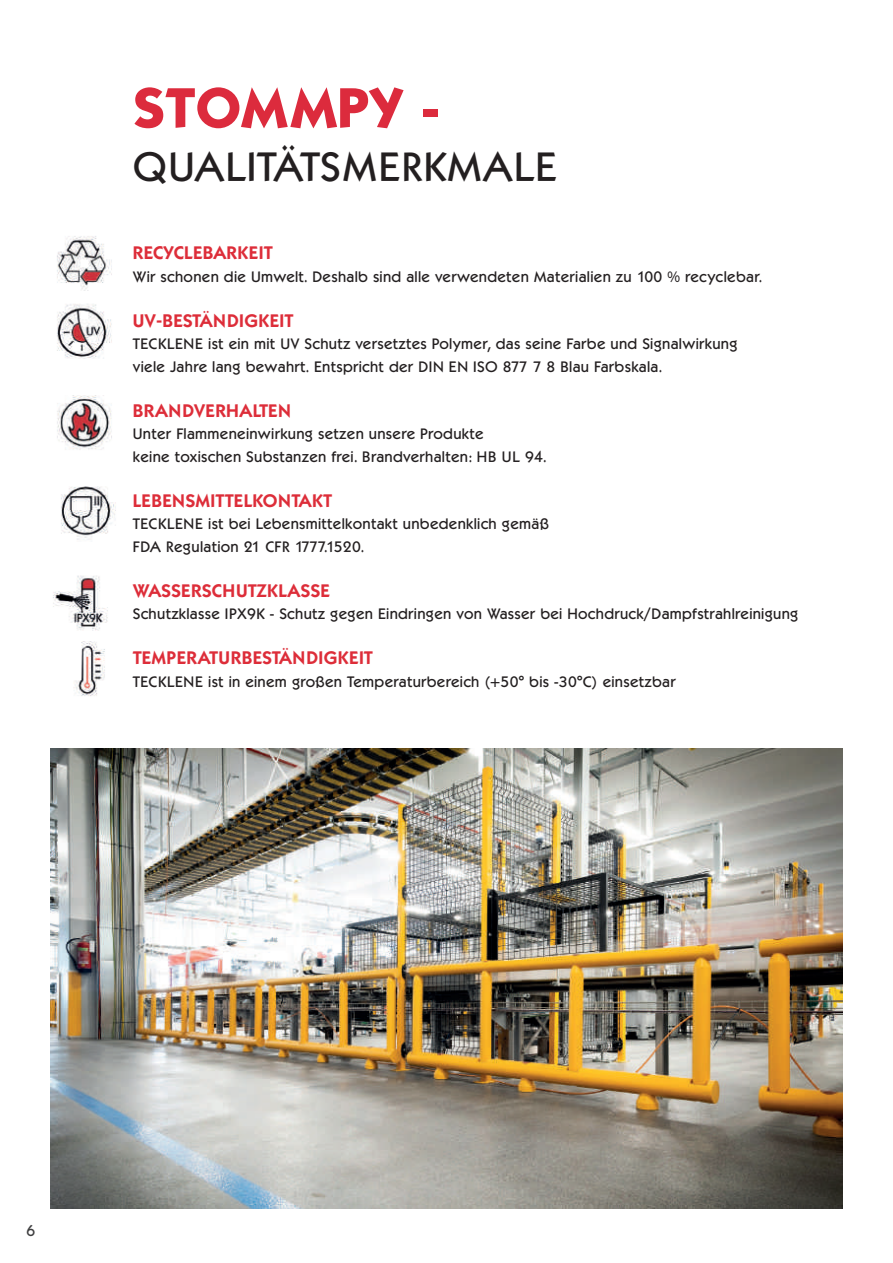
<style>
.page{position:relative;width:893px;height:1263px;background:#fff}
.page>*{position:absolute;margin:0;border:0;box-sizing:border-box;transform-origin:0 0}
.t1{font:700 57px "Itc Kabel";letter-spacing:.02em;color:#dc2b3d}
.t2{font:500 40.5px "Kabel ITCBQ";letter-spacing:.02em;color:#231f20}
.t3{font:600 18px "Kabel ITCBQ";letter-spacing:.04em;color:#dd2d39}
.t4{font:600 18px "Kabel ITCBQ";letter-spacing:.02em;color:#dd2d39}
.t5{font:500 15px/22.5px "Kabel ITCBQ";letter-spacing:.02em;color:#231f20}
.t6{font:500 15px "Kabel ITCBQ";color:#3e3e3f}
</style>
<div class="page">
<img style="left:50px;top:748px;width:793px;height:461px">
<img style="left:57px;top:236px;width:55px;height:54px">
<img style="left:57px;top:304px;width:55px;height:55px">
<img style="left:57px;top:395px;width:55px;height:55px">
<img style="left:61px;top:486px;width:55px;height:54px">
<img style="left:53px;top:575px;width:55px;height:56px">
<img style="left:74px;top:641px;width:31px;height:55px">
<h1 class="t1" style="left:133px;top:73px;width:309px">STOMMPY -</h1>
<h2 class="t2" style="left:133px;top:144px;width:425px">QUALITÄTSMERKMALE</h2>
<p class="t4" style="left:133px;top:243px;width:141px">RECYCLEBARKEIT</p>
<p class="t5" style="left:133px;top:266px;width:630px">Wir schonen die Umwelt. Deshalb sind alle verwendeten Materialien zu 100 % recyclebar.</p>
<p class="t3" style="left:133px;top:310px;width:162px">UV-BESTÄNDIGKEIT</p>
<p class="t5" style="left:133px;top:333px;width:606px">TECKLENE ist ein mit UV Schutz versetztes Polymer, das seine Farbe und Signalwirkung viele Jahre lang bewahrt. Entspricht der DIN EN ISO 877 7 8 Blau Farbskala.</p>
<p class="t4" style="left:133px;top:400px;width:160px">BRANDVERHALTEN</p>
<p class="t5" style="left:133px;top:423px;width:415px">Unter Flammeneinwirkung setzen unsere Produkte<br>keine toxischen Substanzen frei. Brandverhalten: HB UL 94.</p>
<p class="t3" style="left:133px;top:490px;width:200px">LEBENSMITTELKONTAKT</p>
<p class="t5" style="left:133px;top:513px;width:417px">TECKLENE ist bei Lebensmittelkontakt unbedenklich gemäß<br>FDA Regulation 21 CFR 1777.1520.</p>
<p class="t3" style="left:133px;top:580px;width:198px">WASSERSCHUTZKLASSE</p>
<p class="t5" style="left:133px;top:603px;width:667px">Schutzklasse IPX9K - Schutz gegen Eindringen von Wasser bei Hochdruck/Dampfstrahlreinigung</p>
<p class="t3" style="left:133px;top:648px;width:241px">TEMPERATURBESTÄNDIGKEIT</p>
<p class="t5" style="left:133px;top:671px;width:544px">TECKLENE ist in einem großen Temperaturbereich (+50° bis -30°C) einsetzbar</p>
<p class="t6" style="left:27px;top:1222px;width:10px">6</p>
</div>
